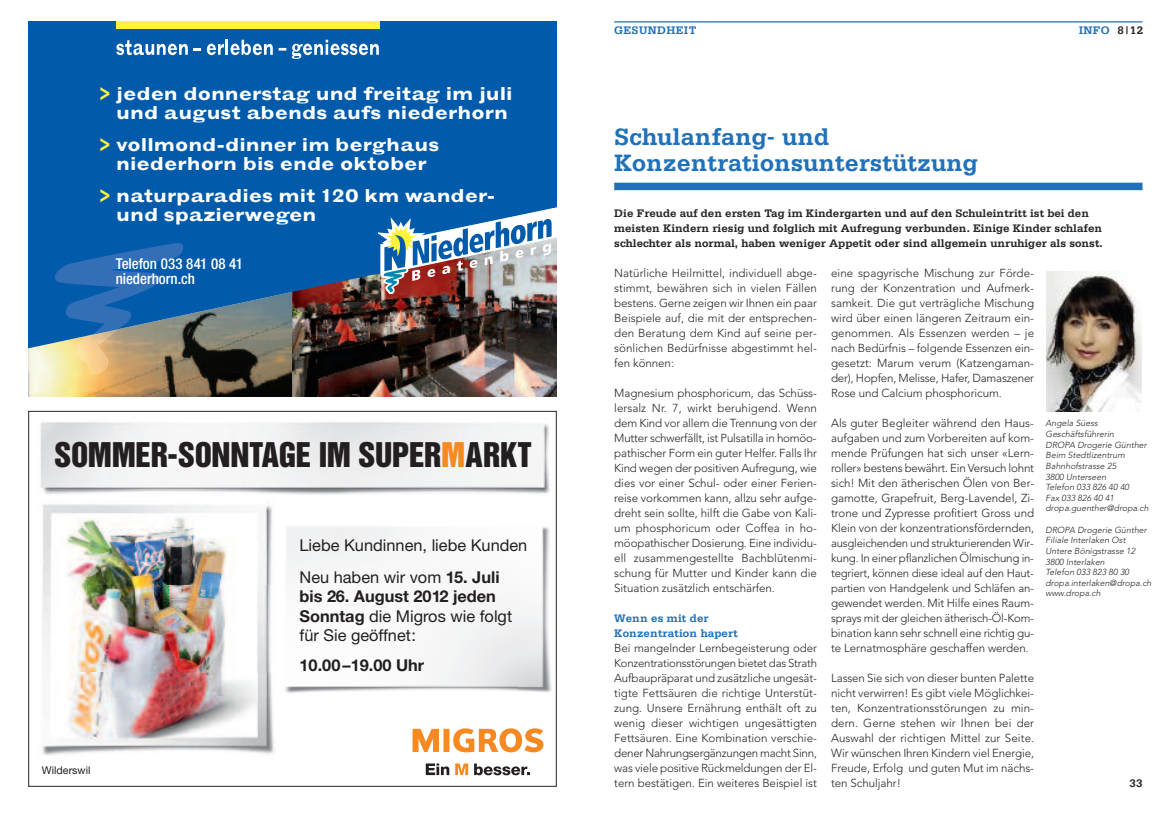
<style>
.page{position:relative;width:1170px;height:815px;background:#fff}
.page>*{position:absolute;margin:0;border:0;box-sizing:border-box;transform-origin:0 0}
.t1{font:31.12px "Helvetica Inserat LT Std";letter-spacing:-.01em;color:#231f20}
.t2{font:700 25px/26.2px "Serifa";color:#1f71b9}
.t3{font:700 expanded 18.75px/18.8px "Grotesque";color:#fff;text-align:right}
.t4{font:16.38px/19.6px "Helvetica Neue LT Std";color:#231f20}
.t5{font:700 16.38px "Helvetica Neue LT Std";color:#231f20}
.t6{font:500 condensed 15px/15px "Helvetica Neue LT Std";letter-spacing:-.005em;color:#fff}
.t7{font:300 11.5px/15px "Avenir";letter-spacing:-.005em;color:#272627;text-align:justify}
.t8{font:700 11.5px/15px "Serifa";color:#272627}
.t9{font:700 11.5px/15px "Serifa";letter-spacing:.01em;color:#1f71b9}
.t10{font:700 11.5px "Serifa";letter-spacing:.03em;color:#1f71b9}
.t11{font:300 11.38px "Avenir";letter-spacing:-.02em;color:#272627}
.t12{font:300 11.25px "Avenir";letter-spacing:-.015em;color:#272627}
.t13{font:10.62px "Helvetica Neue LT Std";color:#231f20}
.t14{font:italic 300 8.75px/10.6px "Avenir";letter-spacing:.005em;color:#272627}
.s1{font-size:25px;color:#fff33c}
.s2{color:#f6891f}
.s3{font-weight:700}
.s4{color:#272627}
.s5{font-size:11.5px}
.s6{font-size:11.38px}
</style>
<div class="page">
<img style="left:28px;top:351px;width:264px;height:46px">
<img style="left:292px;top:351px;width:264px;height:46px">
<svg style="left:28px;top:21px;width:528px;height:330px;fill:#015aaa"></svg>
<img style="left:76px;top:335px;width:41px;height:39px">
<svg style="left:55px;top:243px;width:128px;height:92px"></svg>
<img style="left:378px;top:206px;width:178px;height:88px">
<div style="left:116px;top:21px;width:264px;height:8px;background:#fff33c"></div>
<svg style="left:116px;top:40px;width:263px;height:19px"></svg>
<svg style="left:412px;top:728px;width:131px;height:24px"></svg>
<svg style="left:474px;top:763px;width:56px;height:12px"></svg>
<svg style="left:455px;top:763px;width:13px;height:12px"></svg>
<svg style="left:426px;top:763px;width:23px;height:12px"></svg>
<img style="left:40px;top:422px;width:510px;height:73px">
<img style="left:42px;top:504px;width:231px;height:81px">
<img style="left:42px;top:585px;width:229px;height:88px">
<img style="left:42px;top:673px;width:233px;height:83px">
<img style="left:285px;top:527px;width:267px;height:166px">
<div style="left:614px;top:183px;width:528px;height:7px;background:#1f71b9"></div>
<hr style="left:614px;top:21px;width:528px;height:2px;background:#1f71b9">
<img style="left:1046px;top:271px;width:95px;height:141px">
<h3 class="t3" style="left:99px;top:86px;width:415px"><span class="s1">&gt;</span> jeden donnerstag und freitag im juli und august abends aufs niederhorn</h3>
<h3 class="t3" style="left:99px;top:137px;width:341px;text-align:center"><span class="s1">&gt;</span> vollmond-dinner im berghaus niederhorn bis ende oktober</h3>
<h3 class="t3" style="left:116px;top:188px;width:380px;text-align:left;text-indent:-17px"><span class="s1">&gt;</span> naturparadies mit 120 km wander&shy;und spazierwegen</h3>
<h3 class="t6" style="left:116px;top:257px;width:129px">Telefon 033 841 08 41 niederhorn.ch</h3>
<h1 class="t1" style="left:54px;top:442px;width:479px">SOMMER-SONNTAGE IM SUPER<span class="s2">M</span>ARKT</h1>
<p class="t13" style="left:42px;top:767px;width:50px">Wilderswil</p>
<h3 class="t4" style="left:299px;top:530px;width:229px;line-height:32px">Liebe Kundinnen, liebe Kunden<br>Neu haben wir vom <span class="s3">15. Juli</span></h3>
<h3 class="t4" style="left:299px;top:588px;width:214px"><span class="s3">bis 26. August 2012 jeden<br>Sonntag</span> die Migros wie folgt für Sie geöffnet:</h3>
<h3 class="t5" style="left:299px;top:659px;width:126px">10.00 –19.00 Uhr</h3>
<p class="t10" style="left:614px;top:27px;width:84px">GESUNDHEIT</p>
<h2 class="t2" style="left:614px;top:126px;width:365px">Schulanfang- und<br>Konzentrationsunterstützung</h2>
<p class="t9" style="left:1078px;top:24px;width:66px">INFO <span class="s4">8|12</span></p>
<p class="t8" style="left:614px;top:206px;width:490px">Die Freude auf den ersten Tag im Kindergarten und auf den Schuleintritt ist bei den meisten Kindern riesig und folglich mit Aufregung verbunden. Einige Kinder schlafen schlechter als normal, haben weniger Appetit oder sind allgemein unruhiger als sonst.</p>
<p class="t7" style="left:614px;top:266px;width:204px">Natürliche Heilmittel, individuell abge&shy;stimmt, bewähren sich in vielen Fällen bestens. Gerne zeigen wir Ihnen ein paar Beispiele auf, die mit der entsprechen&shy;den Beratung dem Kind auf seine per&shy;sönlichen Bedürfnisse abgestimmt hel&shy;fen können:</p>
<p class="t7" style="left:614px;top:386px;width:204px">Magnesium phosphoricum, das Schüss&shy;lersalz Nr. 7, wirkt beruhigend. Wenn dem Kind vor allem die Trennung von der Mutter schwerfällt, ist Pulsatilla in homöo&shy;pathischer Form ein guter Helfer. Falls Ihr Kind wegen der positiven Aufregung, wie dies vor einer Schul- oder einer Ferien&shy;reise vorkommen kann, allzu sehr aufge&shy;dreht sein sollte, hilft die Gabe von Kali&shy;um phosphoricum oder Coffea in ho&shy;möopathischer Dosierung. Eine individu&shy;ell zusammengestellte Bachblütenmi&shy;schung für Mutter und Kinder kann die Situation zusätzlich entschärfen.</p>
<p class="t9" style="left:614px;top:611px;width:125px">Wenn es mit der<br>Konzentration hapert</p>
<p class="t7" style="left:614px;top:641px;width:204px">Bei mangelnder Lernbegeisterung oder</p>
<p class="t11" style="left:614px;top:658px;width:204px">Konzentrationsstörungen bietet das Strath</p>
<p class="t7" style="left:614px;top:671px;width:204px">Aufbaupräparat und zusätzliche ungesät&shy;tigte Fettsäuren die richtige Unterstüt&shy;zung. Unsere Ernährung enthält oft zu wenig dieser wichtigen ungesättigten Fettsäuren. Eine Kombination verschie&shy;dener Nahrungsergänzungen macht Sinn, was viele positive Rückmeldungen der El&shy;tern bestätigen. Ein weiteres Beispiel ist</p>
<p class="t7" style="left:831px;top:266px;width:204px">eine spagyrische Mischung zur Förde&shy;rung der Konzentration und Aufmerk&shy;samkeit. Die gut verträgliche Mischung wird über einen längeren Zeitraum ein&shy;genommen. Als Essenzen werden – je nach Bedürfnis – folgende Essenzen ein&shy;gesetzt: Marum verum (Katzengaman&shy;der), Hopfen, Melisse, Hafer, Damaszener Rose und Calcium phosphoricum.</p>
<p class="t7" style="left:831px;top:416px;width:205px">Als guter Begleiter während den Haus&shy;aufgaben und zum Vorbereiten auf kom&shy;mende Prüfungen hat sich unser «Lern&shy;roller» bestens bewährt. Ein Versuch lohnt sich! Mit den ätherischen Ölen von Ber&shy;gamotte, Grapefruit, Berg-Lavendel, Zi&shy;trone und Zypresse profitiert Gross und Klein von der konzentrationsfördernden,</p>
<p class="t11" style="left:831px;top:538px;width:204px">ausgleichenden und strukturierenden Wir<span class="s5">-</span></p>
<p class="t7" style="left:831px;top:551px;width:204px">kung. In einer pflanzlichen Ölmischung <span class="s6">in-</span></p>
<p class="t11" style="left:831px;top:568px;width:204px">tegriert, können diese ideal auf den Haut-</p>
<p class="t12" style="left:831px;top:583px;width:204px">partien von Handgelenk und Schläfen an<span class="s5">-</span></p>
<p class="t7" style="left:831px;top:596px;width:204px">gewendet werden. Mit Hilfe eines Raum-</p>
<p class="t11" style="left:831px;top:613px;width:204px">sprays mit der gleichen ätherisch-Öl-Kom-</p>
<p class="t7" style="left:831px;top:626px;width:204px">bination kann sehr schnell eine richtig gu&shy;te Lernatmosphäre geschaffen werden.</p>
<p class="t7" style="left:831px;top:671px;width:204px">Lassen Sie sich von dieser bunten Palette nicht verwirren! Es gibt viele Möglichkei&shy;ten, Konzentrationsstörungen zu min&shy;dern. Gerne stehen wir Ihnen bei der Auswahl der richtigen Mittel zur Seite.<br>Wir wünschen Ihren Kindern viel Energie, Freude, Erfolg und guten Mut im nächs&shy;ten Schuljahr!</p>
<p class="t14" style="left:1045px;top:419px;width:105px">Angela Süess<br>Geschäftsführerin<br>DROPA Drogerie Günther<br>Beim Stedtlizentrum<br>Bahnhofstrasse 25<br>3800 Unterseen<br>Telefon 033 826 40 40<br>Fax 033 826 40 41 dropa.guenther@dropa.ch</p>
<p class="t14" style="left:1045px;top:525px;width:107px">DROPA Drogerie Günther<br>Filiale Interlaken Ost<br>Untere Bönigstrasse 12<br>3800 Interlaken<br>Telefon 033 823 80 30 dropa.interlaken@dropa.ch www.dropa.ch</p>
<p class="t8" style="left:1129px;top:776px;width:15px">33</p>
</div>
